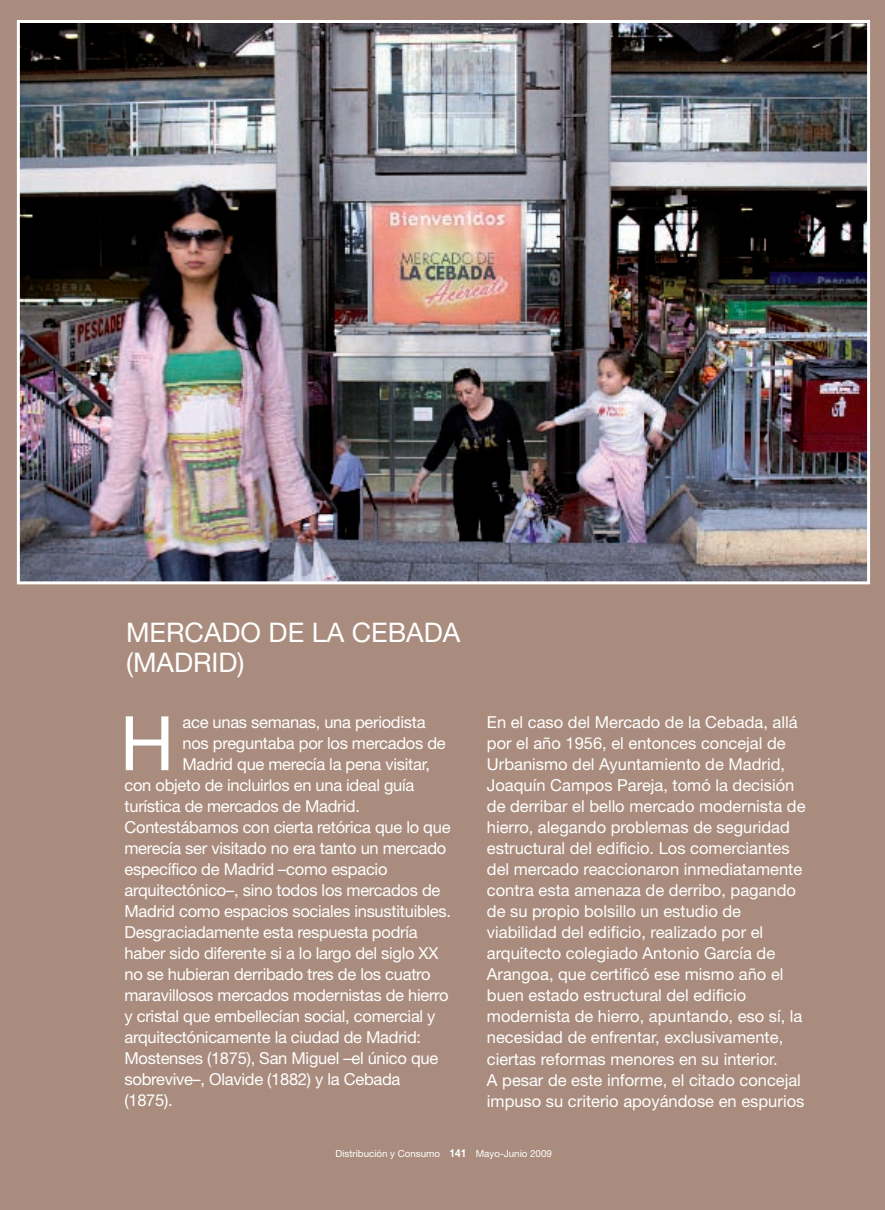
<style>
.page{position:relative;width:885px;height:1210px;background:#fff}
.page>*{position:absolute;margin:0;border:0;box-sizing:border-box;transform-origin:0 0}
.t1{font:75.3px "Helvetica Neue";color:#fff}
.t2{font:27px/30px "Helvetica Neue";color:#fff}
.t3{font:16.5px/21px "Helvetica Neue";letter-spacing:-.015em;color:#fff}
.t4{font:9.75px "Helvetica Neue";color:#fff}
.s1{font-weight:700;font-size:11.25px}
</style>
<div class="page">
<div style="left:0;top:0;width:884px;height:1209px;background:#a98c7d"></div>
<img style="left:21px;top:24px;width:844px;height:556px">
<div style="left:17px;top:20px;width:852px;height:564px;border:3px solid #fff"></div>
<h2 class="t2" style="left:126px;top:619px;width:336px">MERCADO DE LA CEBADA (MADRID)</h2>
<h1 class="t1" style="left:120px;top:716px;width:56px">H</h1>
<p class="t3" style="left:182px;top:713px;width:244px">ace unas semanas, una periodista</p>
<p class="t3" style="left:182px;top:734px;width:265px">nos preguntaba por los mercados de</p>
<p class="t3" style="left:182px;top:755px;width:249px">Madrid que merecía la pena visitar,</p>
<p class="t3" style="left:124px;top:776px;width:291px">con objeto de incluirlos en una ideal guía</p>
<p class="t3" style="left:124px;top:797px;width:237px">turística de mercados de Madrid.</p>
<p class="t3" style="left:124px;top:818px;width:327px">Contestábamos con cierta retórica que lo que</p>
<p class="t3" style="left:124px;top:839px;width:323px">merecía ser visitado no era tanto un mercado</p>
<p class="t3" style="left:124px;top:860px;width:264px">específico de Madrid –como espacio</p>
<p class="t3" style="left:124px;top:881px;width:317px">arquitectónico–, sino todos los mercados de</p>
<p class="t3" style="left:124px;top:902px;width:328px">Madrid como espacios sociales insustituibles.</p>
<p class="t3" style="left:124px;top:923px;width:294px">Desgraciadamente esta respuesta podría</p>
<p class="t3" style="left:124px;top:944px;width:315px">haber sido diferente si a lo largo del siglo XX</p>
<p class="t3" style="left:124px;top:965px;width:307px">no se hubieran derribado tres de los cuatro</p>
<p class="t3" style="left:124px;top:986px;width:325px">maravillosos mercados modernistas de hierro</p>
<p class="t3" style="left:124px;top:1007px;width:312px">y cristal que embellecían social, comercial y</p>
<p class="t3" style="left:124px;top:1028px;width:298px">arquitectónicamente la ciudad de Madrid:</p>
<p class="t3" style="left:124px;top:1049px;width:315px">Mostenses (1875), San Miguel –el único que</p>
<p class="t3" style="left:124px;top:1070px;width:277px">sobrevive–, Olavide (1882) y la Cebada</p>
<p class="t3" style="left:124px;top:1091px;width:50px">(1875).</p>
<p class="t3" style="left:487px;top:713px;width:320px">En el caso del Mercado de la Cebada, allá por el año 1956, el entonces concejal de Urbanismo del Ayuntamiento de Madrid, Joaquín Campos Pareja, tomó la decisión de derribar el bello mercado modernista de hierro, alegando problemas de seguridad estructural del edificio. Los comerciantes del mercado reaccionaron inmediatamente contra esta amenaza de derribo, pagando de su propio bolsillo un estudio de viabilidad del edificio, realizado por el arquitecto colegiado Antonio García de Arangoa, que certificó ese mismo año el buen estado estructural del edificio modernista de hierro, apuntando, eso sí, la necesidad de enfrentar, exclusivamente, ciertas reformas menores en su interior.<br>A pesar de este informe, el citado concejal impuso su criterio apoyándose en espurios</p>
<p class="t4" style="left:335px;top:1149px;width:218px">Distribución y Consumo <span class="s1">141</span> Mayo-Junio 2009</p>
</div>
